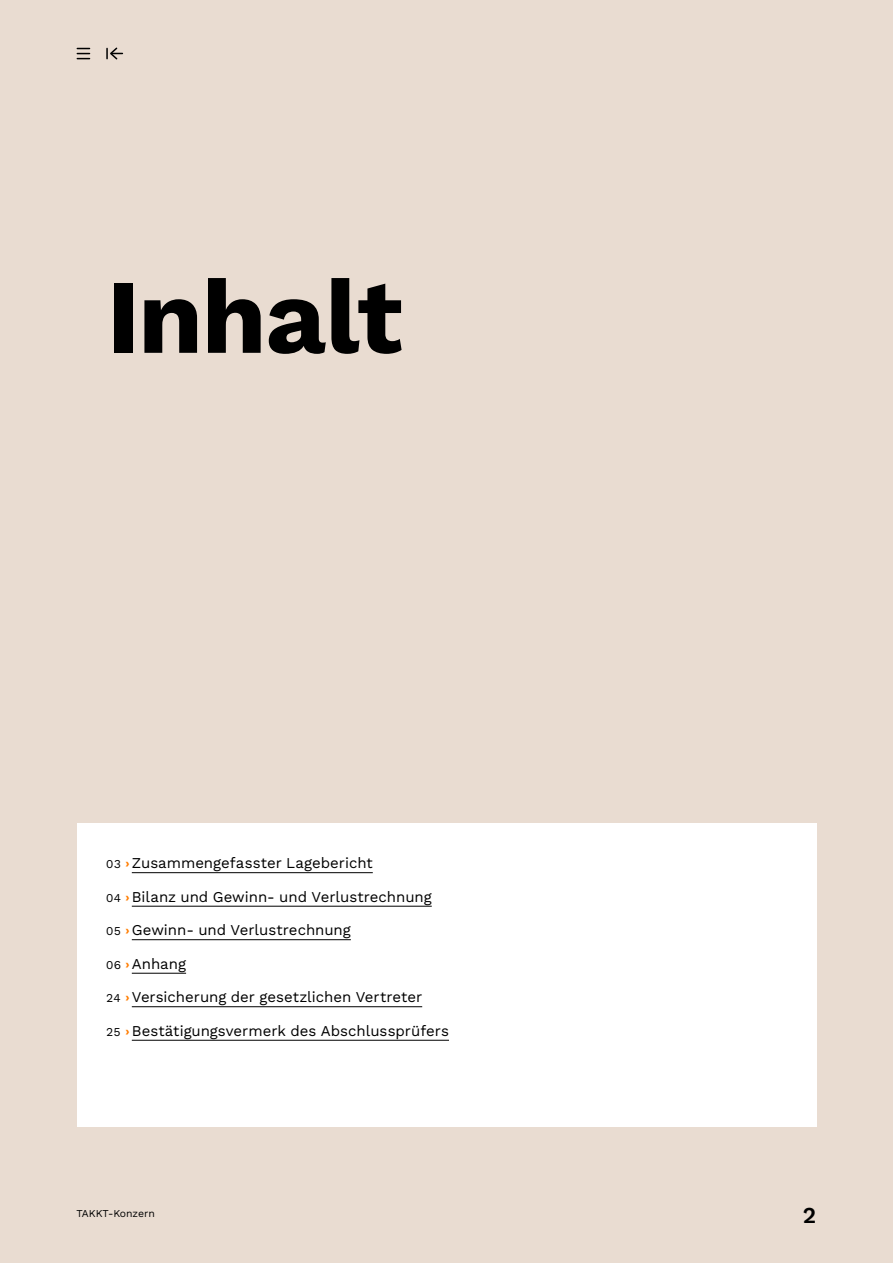
<style>
.page{position:relative;width:893px;height:1263px;background:#e9dcd1}
.page>*{position:absolute;margin:0;border:0;box-sizing:border-box;transform-origin:0 0}
.t1{font:700 105px "Work Sans";letter-spacing:-.015em;color:#000}
.t2{font:600 22.5px "Work Sans";color:#000}
.t3{font:15px "Work Sans";color:#000}
.t4{font:10.5px "Work Sans";color:#000}
.s1{font-size:12px}
.s2{font-weight:700;font-size:12px;color:#ff7d00}
</style>
<div class="page">
<div style="left:77px;top:823px;width:739px;height:303px;background:#fff"></div>
<hr style="left:132px;top:872px;width:241px;height:1px;background:#000">
<hr style="left:132px;top:906px;width:300px;height:1px;background:#000">
<hr style="left:132px;top:939px;width:219px;height:1px;background:#000">
<hr style="left:132px;top:973px;width:54px;height:1px;background:#000">
<hr style="left:132px;top:1006px;width:290px;height:1px;background:#000">
<hr style="left:132px;top:1040px;width:317px;height:1px;background:#000">
<svg style="left:77px;top:48px;width:13px;height:11px"></svg>
<svg style="left:106px;top:47px;width:16px;height:13px"></svg>
<h1 class="t1" style="left:106px;top:256px;width:298px">Inhalt</h1>
<p class="t3" style="left:106px;top:852px;width:268px"><span class="s1">03</span> <span class="s2">›</span> Zusammengefasster Lagebericht</p>
<p class="t3" style="left:106px;top:885px;width:327px"><span class="s1">04</span> <span class="s2">›</span> Bilanz und Gewinn- und Verlustrechnung</p>
<p class="t3" style="left:106px;top:919px;width:246px"><span class="s1">05</span> <span class="s2">›</span> Gewinn- und Verlustrechnung</p>
<p class="t3" style="left:106px;top:952px;width:81px"><span class="s1">06</span> <span class="s2">›</span> Anhang</p>
<p class="t3" style="left:106px;top:986px;width:317px"><span class="s1">24</span> <span class="s2">›</span> Versicherung der gesetzlichen Vertreter</p>
<p class="t3" style="left:106px;top:1019px;width:344px"><span class="s1">25</span> <span class="s2">›</span> Bestätigungsvermerk des Abschlussprüfers</p>
<p class="t4" style="left:77px;top:1206px;width:80px">TAKKT-Konzern</p>
<h2 class="t2" style="left:803px;top:1202px;width:15px">2</h2>
</div>
